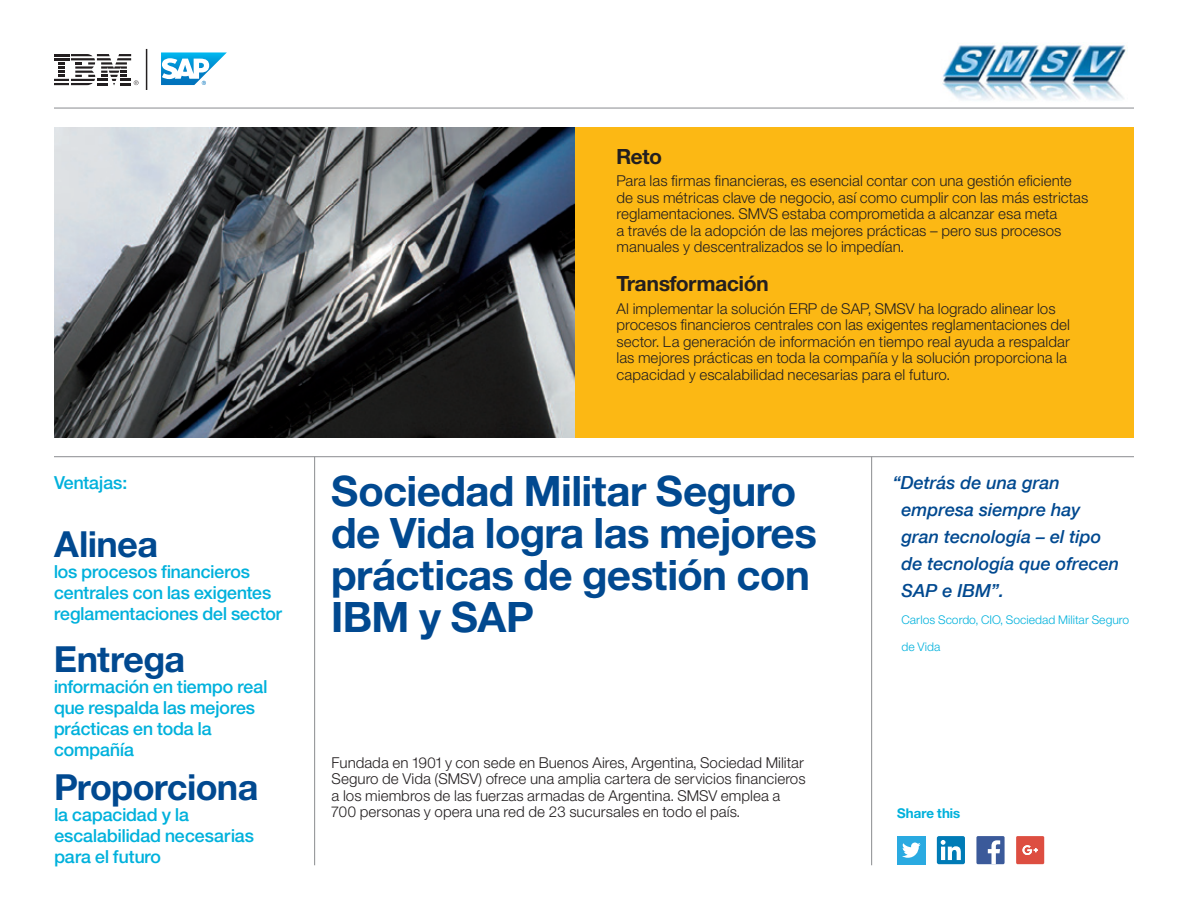
<style>
.page{position:relative;width:1188px;height:918px;background:#fff}
.page>*{position:absolute;margin:0;border:0;box-sizing:border-box;transform-origin:0 0}
.Title__Customer_Comp{font:42px/42px "Helv Neue Boldfor IBM";color:#014990}
.Benefits_Heading{font:36px "Helv Neue Boldfor IBM";color:#014990}
.Transformation_Headi{font:21px "Helv Neue Boldfor IBM";color:#231f20}
.Business_Challenge_H{font:21px "Helv Neue Boldfor IBM";color:#231f20}
.Benefits_Text{font:18px/21px "Helv Neue Mediumfor IBM";color:#00b1dc}
.Page_One_Customer_Qu{font:italic 500 18px/27px "Helvetica Neue LT Com";color:#014990}
.Transformation_Text{font:15px/16.5px "Helv Neue Lightfor IBM";color:#231f20}
.Business_Challenge_T{font:15px/16.5px "Helv Neue Lightfor IBM";color:#231f20}
.Title__About_The_Com{font:15px/16.5px "Helv Neue Lightfor IBM";color:#231f20}
.Sidebar_-_head_-__Fo{font:13.5px "Helv Neue Boldfor IBM";color:#00b1dc}
.Page_One_Customer_Qu-2{font:12px "Helv Neue Lightfor IBM";color:#00b1dc}
</style>
<div class="page">
<img style="left:942px;top:45px;width:186px;height:55px">
<div style="left:574px;top:128px;width:560px;height:310px;background:#fcb814"></div>
<img style="left:54px;top:128px;width:520px;height:310px">
<svg style="left:54px;top:54px;width:85px;height:31px"></svg>
<hr style="left:146px;top:49px;width:1px;height:41px;background:#231f20">
<svg style="left:161px;top:52px;width:66px;height:33px"></svg>
<hr style="left:54px;top:456px;width:1080px;height:1px;background:#8a8c8f">
<hr style="left:54px;top:108px;width:1080px;height:1px;background:#8a8c8f">
<hr style="left:314px;top:457px;width:1px;height:408px;background:#8a8c8f">
<hr style="left:871px;top:457px;width:1px;height:408px;background:#8a8c8f">
<div style="left:937px;top:836px;width:28px;height:28px;background:#007bb6;border-radius:2px"></div>
<svg style="left:941px;top:840px;width:20px;height:20px"></svg>
<div style="left:897px;top:836px;width:28px;height:28px;background:#2aaae1"></div>
<svg style="left:902px;top:843px;width:19px;height:15px"></svg>
<div style="left:976px;top:836px;width:29px;height:28px;background:#3b5a9a;border-radius:2px"></div>
<svg style="left:988px;top:840px;width:12px;height:24px"></svg>
<svg style="left:1016px;top:836px;width:28px;height:28px"></svg>
<p class="Benefits_Text" style="left:54px;top:472px;width:75px">Ventajas:</p>
<p class="Benefits_Heading" style="left:54px;top:522px;width:105px">Alinea</p>
<p class="Benefits_Text" style="left:54px;top:561px;width:230px">los procesos financieros centrales con las exigentes reglamentaciones del sector</p>
<p class="Benefits_Heading" style="left:54px;top:636px;width:133px">Entrega</p>
<p class="Benefits_Text" style="left:54px;top:676px;width:215px">información en tiempo real que respalda las mejores prácticas en toda la compañía</p>
<p class="Benefits_Heading" style="left:54px;top:764px;width:205px">Proporciona</p>
<p class="Benefits_Text" style="left:54px;top:804px;width:201px">la capacidad y la escalabilidad necesarias para el futuro</p>
<p class="Business_Challenge_H" style="left:617px;top:143px;width:47px">Reto</p>
<p class="Business_Challenge_T" style="left:617px;top:172px;width:473px">Para las firmas financieras, es esencial contar con una gestión eficiente de sus métricas clave de negocio, así como cumplir con las más estrictas reglamentaciones. SMVS estaba comprometida a alcanzar esa meta<br>a través de la adopción de las mejores prácticas – pero sus procesos manuales y descentralizados se lo impedían.</p>
<p class="Transformation_Headi" style="left:617px;top:271px;width:153px">Transformación</p>
<p class="Transformation_Text" style="left:617px;top:300px;width:455px">Al implementar la solución ERP de SAP, SMSV ha logrado alinear los procesos financieros centrales con las exigentes reglamentaciones del sector. La generación de información en tiempo real ayuda a respaldar las mejores prácticas en toda la compañía y la solución proporciona la capacidad y escalabilidad necesarias para el futuro.</p>
<p class="Title__Customer_Comp" style="left:332px;top:469px;width:487px">Sociedad Militar Seguro de Vida logra las mejores prácticas de gestión con<br>IBM y SAP</p>
<p class="Page_One_Customer_Qu" style="left:901px;top:469px;width:219px;text-indent:-9px">“Detrás de una gran empresa siempre hay gran tecnología – el tipo de tecnología que ofrecen<br>SAP e IBM”.</p>
<p class="Page_One_Customer_Qu-2" style="left:901px;top:612px;width:229px">Carlos Scordo, CIO, Sociedad Militar Seguro</p>
<p class="Page_One_Customer_Qu-2" style="left:901px;top:639px;width:40px">de Vida</p>
<p class="Title__About_The_Com" style="left:332px;top:754px;width:476px">Fundada en 1901 y con sede en Buenos Aires, Argentina, Sociedad Militar Seguro de Vida (SMSV) ofrece una amplia cartera de servicios financieros a los miembros de las fuerzas armadas de Argentina. SMSV emplea a 700 personas y opera una red de 23 sucursales en todo el país.</p>
<p class="Sidebar_-_head_-__Fo" style="left:897px;top:805px;width:64px">Share this</p>
</div>
